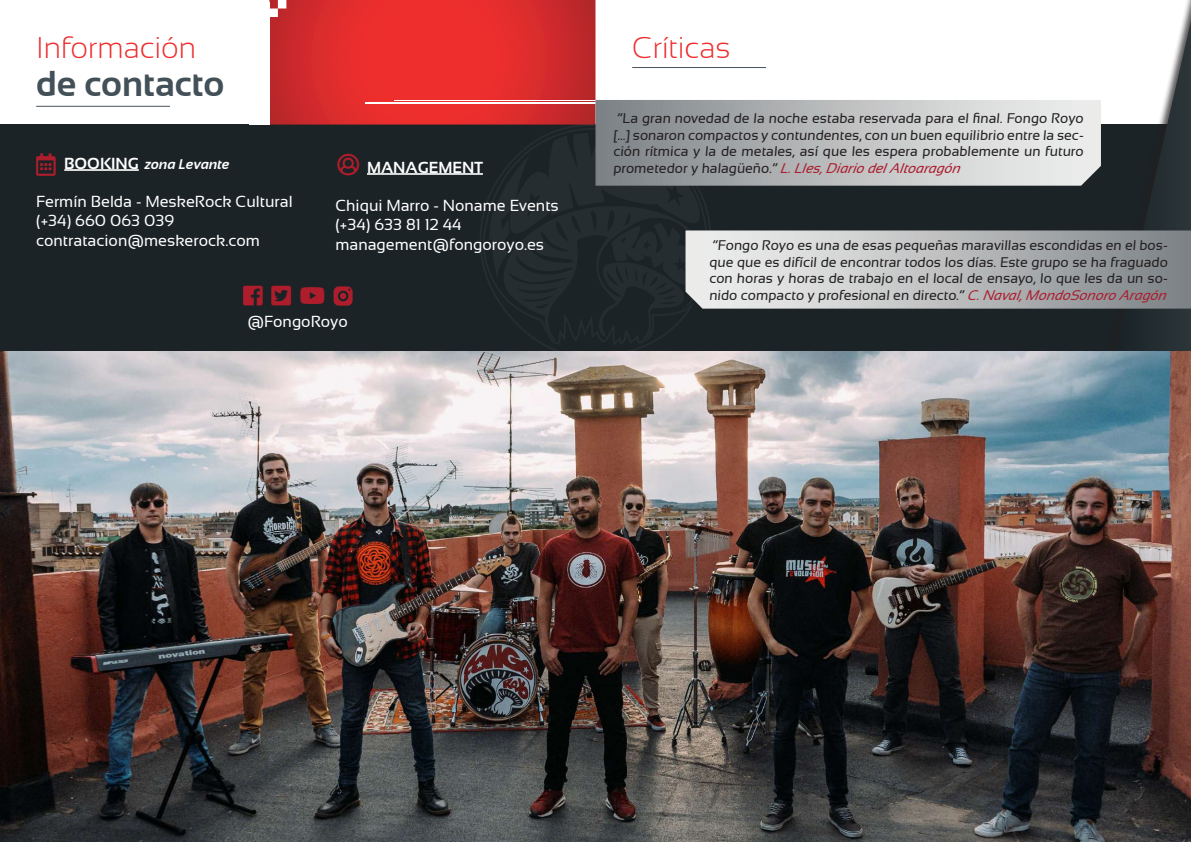
<style>
.page{position:relative;width:1191px;height:842px;background:#fff}
.page>*{position:absolute;margin:0;border:0;box-sizing:border-box;transform-origin:0 0}
.t1{font:700 36px "Sansation";color:#435058}
.t2{font:300 30px "Sansation";color:#ee2c2d}
.t3{font:22.5px "Font Awesome 5 Brands";color:#be1d2c}
.t4{font:22.5px "Font Awesome 5 Free";color:#be1d2c}
.t5{font:16px/19.2px "Sansation";color:#fff}
.t6{font:700 16px "Sansation";color:#fff}
.t7{font:14px/16.8px "Sansation";color:#231f20;text-align:justify}
.t8{font:italic 700 14px "Sansation";color:#fff}
.s1{font-style:normal;font-size:16px}
.s2{font-style:italic;color:#ab1d2f}
</style>
<div class="page">
<div style="left:0;top:125px;width:1191px;height:717px;background:#1b2326"></div>
<svg style="left:269px;top:0;width:326px;height:125px;background:#dd2e2f"></svg>
<svg style="left:478px;top:123px;width:117px;height:2px"></svg>
<hr style="left:394px;top:100px;width:201px;height:1px;background:#fff">
<hr style="left:365px;top:103px;width:230px;height:1px;background:#fff">
<div style="left:992px;top:0;width:199px;height:842px;background:#fff"></div>
<svg style="left:1002px;top:21px;width:189px;height:330px"></svg>
<svg style="left:685px;top:133px;width:506px;height:208px"></svg>
<hr style="left:36px;top:106px;width:134px;height:1px;background:#4a545c">
<hr style="left:632px;top:67px;width:134px;height:1px;background:#4a545c">
<hr style="left:64px;top:169px;width:75px;height:2px;background:#fff">
<hr style="left:367px;top:173px;width:116px;height:2px;background:#fff">
<svg style="left:333px;top:286px;width:19px;height:20px"></svg>
<svg style="left:595px;top:100px;width:506px;height:86px;background:#b9bbbc"></svg>
<img style="left:0;top:351px;width:1191px;height:491px">
<h2 class="t2" style="left:36px;top:31px;width:162px">Información</h2>
<h2 class="t2" style="left:632px;top:31px;width:100px">Críticas</h2>
<h1 class="t1" style="left:36px;top:63px;width:190px">de contacto</h1>
<h3 class="t4" style="left:36px;top:153px;width:21px">●■●▼</h3>
<p class="t8" style="left:64px;top:156px;width:167px"><span class="s1">BOOKING</span> zona Levante</p>
<p class="t5" style="left:36px;top:192px;width:258px">Fermín Belda - MeskeRock Cultural (+34) 660 063 039 contratacion@meskerock.com</p>
<p class="t6" style="left:367px;top:158px;width:117px">MANAGEMENT</p>
<p class="t5" style="left:335px;top:196px;width:225px">Chiqui Marro - Noname Events (+34) 633 81 12 44 management@fongoroyo.es</p>
<h3 class="t3" style="left:300px;top:284px;width:27px">□◆▼◆</h3>
<p class="t5" style="left:247px;top:312px;width:102px">@FongoRoyo</p>
<p class="t7" style="left:613px;top:109px;width:473px">“La gran novedad de la noche estaba reservada para el final. Fongo Royo [...] sonaron compactos y contundentes, con un buen equilibrio entre la sec&shy;ción rítmica y la de metales, así que les espera probablemente un futuro prometedor y halagüeño.” <span class="s2">L.Lles, Diario delAltoaragón</span></p>
<p class="t7" style="left:709px;top:236px;width:461px">“Fongo Royo es una de esas pequeñas maravillas escondidas en el bos&shy;que que es difícil de encontrar todos los días. Este grupo se ha fraguado con horas y horas de trabajo en el local de ensayo, lo que les da un so&shy;nido compacto y profesional en directo.” <span class="s2">C.Naval, MondoSonoro Aragón</span></p>
</div>
